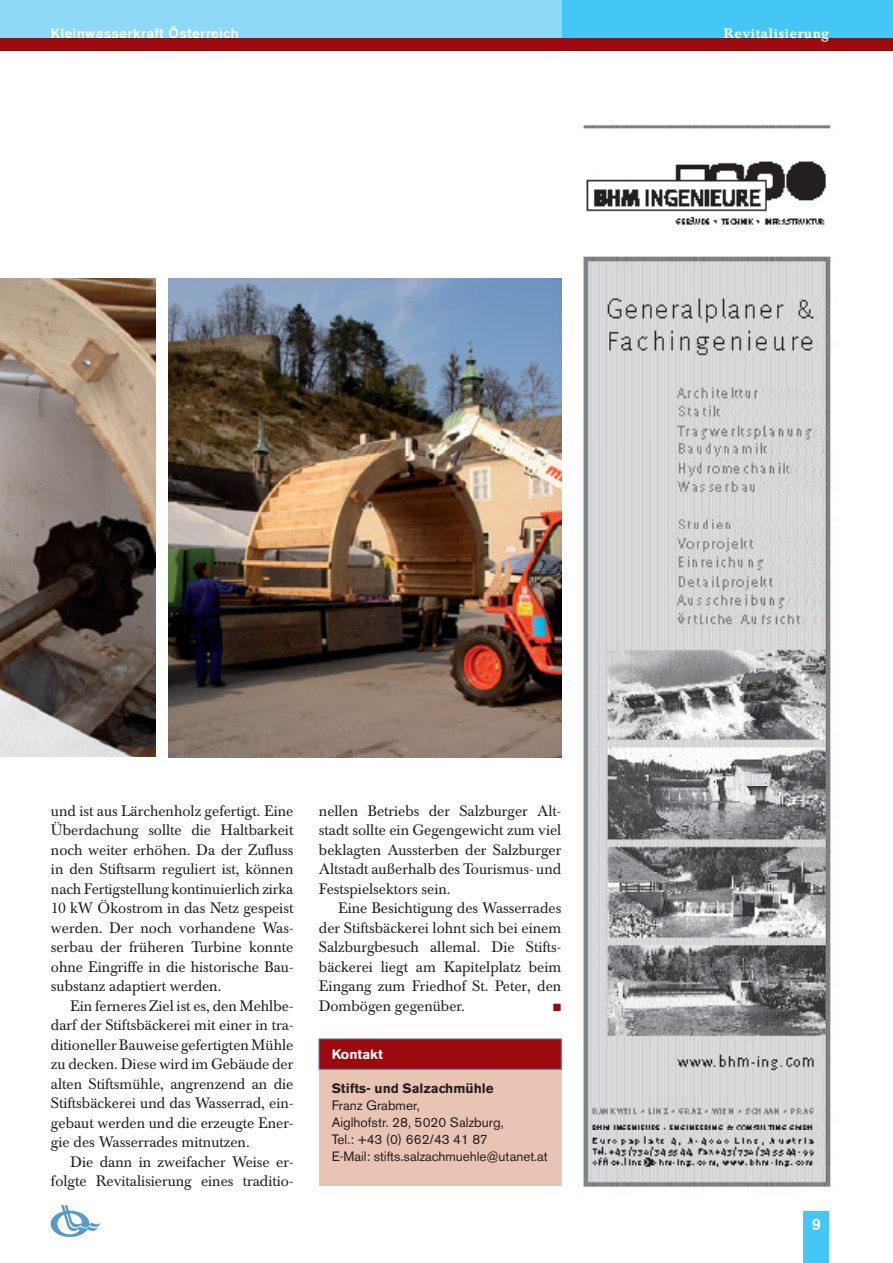
<style>
.page{position:relative;width:893px;height:1263px;background:#fff}
.page>*{position:absolute;margin:0;border:0;box-sizing:border-box;transform-origin:0 0}
.t1{font:500 16.5px "Akzidenz Grotesk BE";color:#fff}
.t2{font:15px/19.5px "Baskerville BE";color:#231f20;text-align:justify}
.t3{font:13.5px/17px "Akzidenz Grotesk BE";color:#231f20}
.t4{font:500 13.5px "Akzidenz Grotesk BE";letter-spacing:.05em;color:#fff}
.t5{font:700 13.5px "Akzidenz Grotesk BE";color:#231f20}
.t6{font:500 13.5px "Baskerville BE";letter-spacing:.05em;color:#fff}
.t7{font:700 13.5px "Akzidenz Grotesk BE";color:#fff}
.t8{font:10.5px "Zapf Dingbats";color:#9d0a0e}
</style>
<div class="page">
<div style="left:561px;top:0;width:332px;height:38px;background:#44c7f4"></div>
<div style="left:0;top:0;width:561px;height:38px;background:#8ed8f8"></div>
<div style="left:804px;top:1212px;width:25px;height:51px;background:#44c7f4"></div>
<img style="left:51px;top:1205px;width:49px;height:32px">
<img style="left:168px;top:279px;width:393px;height:478px">
<img style="left:0;top:279px;width:156px;height:477px">
<div style="left:0;top:38px;width:893px;height:13px;background:#9d0a0e"></div>
<div style="left:319px;top:1069px;width:242px;height:117px;background:#e9c3b4"></div>
<div style="left:319px;top:1039px;width:242px;height:30px;background:#9d0a0e"></div>
<img style="left:583px;top:125px;width:248px;height:1062px">
<p class="t4" style="left:51px;top:29px;width:189px">Kleinwasserkraft Österreich</p>
<p class="t6" style="left:724px;top:28px;width:107px">Revitalisierung</p>
<p class="t2" style="left:51px;top:803px;width:244px">und ist aus Lärchenholz gefertigt. Eine Überdachung sollte die Haltbarkeit noch weiter erhöhen. Da der Zufluss in den Stiftsarm reguliert ist, können nach Fertigstellung kontinuierlich zirka 10 kW Ökostrom in das Netz gespeist werden. Der noch vorhandene Was&shy;serbau der früheren Turbine konnte ohne Eingriffe in die historische Bau&shy;substanz adaptiert werden.</p>
<p class="t2" style="left:51px;top:998px;width:244px;text-indent:19px">Ein ferneres Ziel ist es, den Mehlbe&shy;darf der Stiftsbäckerei mit einer in tra&shy;ditioneller Bauweise gefertigten Mühle zu decken. Diese wird im Gebäude der alten Stiftsmühle, angrenzend an die Stiftsbäckerei und das Wasserrad, ein&shy;gebaut werden und die erzeugte Ener&shy;gie des Wasserrades mitnutzen.</p>
<p class="t2" style="left:51px;top:1154px;width:244px;text-align:right">Die dann in zweifacher Weise er&shy;folgte Revitalisierung eines traditio-</p>
<p class="t2" style="left:319px;top:803px;width:244px">nellen Betriebs der Salzburger Alt&shy;stadt sollte ein Gegengewicht zum viel beklagten Aussterben der Salzburger Altstadt außerhalb des Tourismus- und Festspielsektors sein.</p>
<p class="t2" style="left:319px;top:900px;width:244px;text-indent:19px">Eine Besichtigung des Wasserrades der Stiftsbäckerei lohnt sich bei einem Salzburgbesuch allemal. Die Stifts&shy;bäckerei liegt am Kapitelplatz beim Eingang zum Friedhof St. Peter, den Dombögen gegenüber.</p>
<p class="t8" style="left:553px;top:1002px;width:9px">■</p>
<p class="t7" style="left:332px;top:1050px;width:53px">Kontakt</p>
<p class="t5" style="left:332px;top:1084px;width:163px">Stifts- und Salzachmühle</p>
<p class="t3" style="left:332px;top:1099px;width:218px">Franz Grabmer,<br>Aiglhofstr. 28, 5020 Salzburg,<br>Tel.: +43 (0) 662/43 41 87<br>E-Mail: stifts.salzachmuehle@utanet.at</p>
<p class="t1" style="left:812px;top:1219px;width:11px">9</p>
</div>
